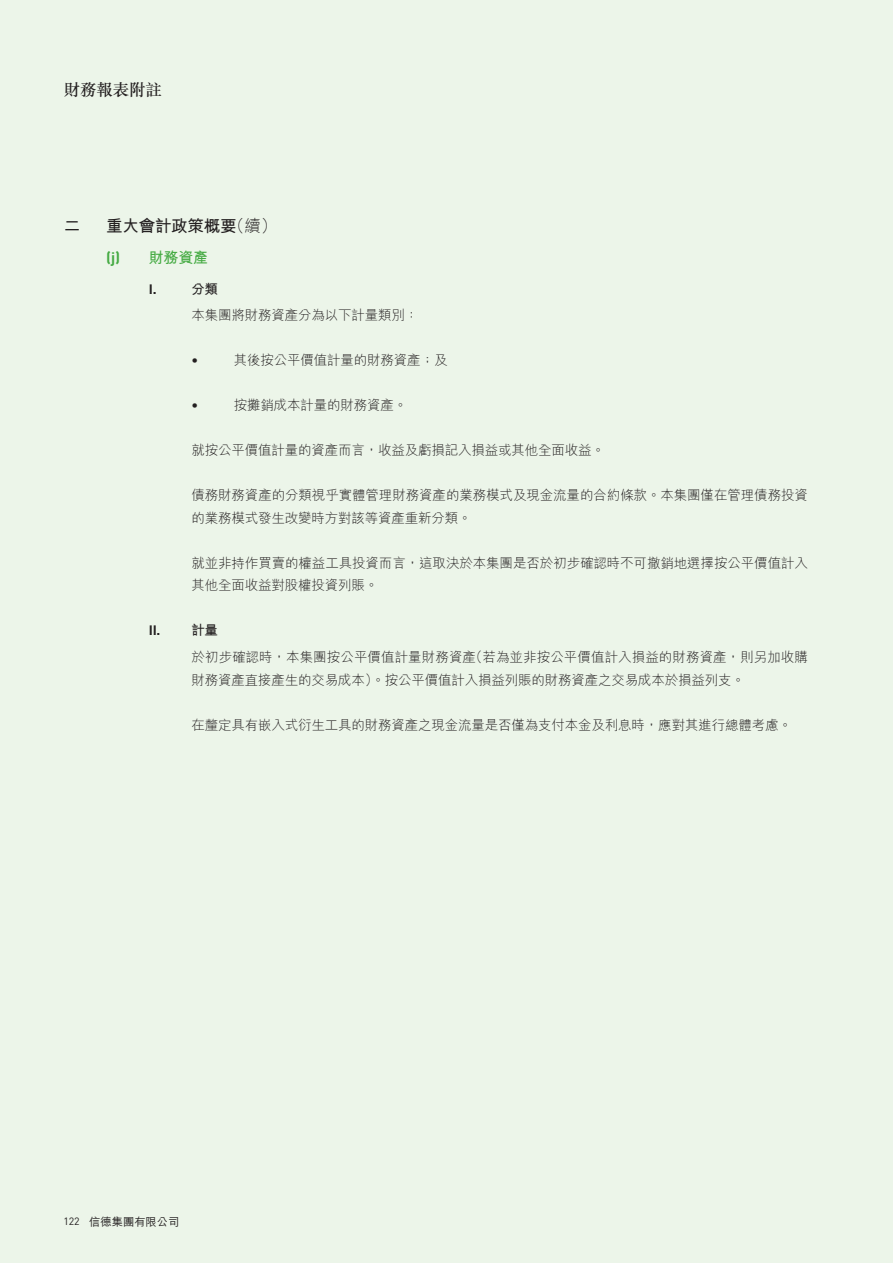
<style>
.page{position:relative;width:893px;height:1263px;background:#ecf5e9}
.page>*{position:absolute;margin:0;border:0;box-sizing:border-box;transform-origin:0 0}
.t1{font:16.5px "M Hei HK Bold E Ten B5 H";letter-spacing:-.015em;color:#231f20}
.t2{font:16.5px "M Sung HK Medium E Ten B5 H";letter-spacing:-.01em;color:#231f20}
.t3{font:15px "M Hei HK Bold E Ten B5 H";color:#44aa42}
.t4{font:13.5px/22.5px "M Hei HK Light E Ten B5 H";letter-spacing:-.01em;color:#231f20}
.t5{font:700 13.5px "DIN";color:#231f20}
.t6{font:13.5px "M Hei HK Bold E Ten B5 H";color:#231f20}
.t7{font:300 13.5px "DIN";color:#231f20}
.t8{font:11.25px "M Hei HK Medium E Ten B5 H";color:#231f20}
.s1{font-family:"M Hei HK Light E Ten B5 H"}
.s2{font-family:"DIN";font-weight:700}
.s3{font-family:"M Hei HK Bold E Ten B5 H";font-weight:400}
.s4{font-family:"DIN";font-size:10.5px}
</style>
<div class="page">
<p class="t2" style="left:64px;top:83px;width:100px">財務報表附註</p>
<p class="t1" style="left:64px;top:219px;width:18px">二</p>
<p class="t1" style="left:106px;top:219px;width:172px">重大會計政策概要<span class="s1">（續）</span></p>
<p class="t3" style="left:106px;top:251px;width:103px"><span class="s2">(j)</span> 財務資產</p>
<p class="t5" style="left:149px;top:284px;width:9px">I.</p>
<p class="t6" style="left:191px;top:283px;width:28px">分類</p>
<p class="t4" style="left:191px;top:306px;width:228px">本集團將財務資產分為以下計量類別：</p>
<p class="t7" style="left:191px;top:355px;width:9px">•</p>
<p class="t4" style="left:234px;top:351px;width:215px">其後按公平價值計量的財務資產；及</p>
<p class="t7" style="left:191px;top:400px;width:9px">•</p>
<p class="t4" style="left:234px;top:396px;width:175px">按攤銷成本計量的財務資產。</p>
<p class="t4" style="left:191px;top:441px;width:415px">就按公平價值計量的資產而言，收益及虧損記入損益或其他全面收益。</p>
<p class="t4" style="left:191px;top:486px;width:618px">債務財務資產的分類視乎實體管理財務資產的業務模式及現金流量的合約條款。本集團僅在管理債務投資的業務模式發生改變時方對該等資產重新分類。</p>
<p class="t4" style="left:191px;top:553px;width:618px">就並非持作買賣的權益工具投資而言，這取決於本集團是否於初步確認時不可撤銷地選擇按公平價值計入其他全面收益對股權投資列賬。</p>
<p class="t5" style="left:149px;top:626px;width:71px">II. <span class="s3">計量</span></p>
<p class="t4" style="left:191px;top:648px;width:618px">於初步確認時，本集團按公平價值計量財務資產（若為並非按公平價值計入損益的財務資產，則另加收購財務資產直接產生的交易成本）。按公平價值計入損益列賬的財務資產之交易成本於損益列支。</p>
<p class="t4" style="left:191px;top:715px;width:602px">在釐定具有嵌入式衍生工具的財務資產之現金流量是否僅為支付本金及利息時，應對其進行總體考慮。</p>
<p class="t8" style="left:63px;top:1217px;width:118px"><span class="s4">122</span> 信德集團有限公司</p>
</div>
